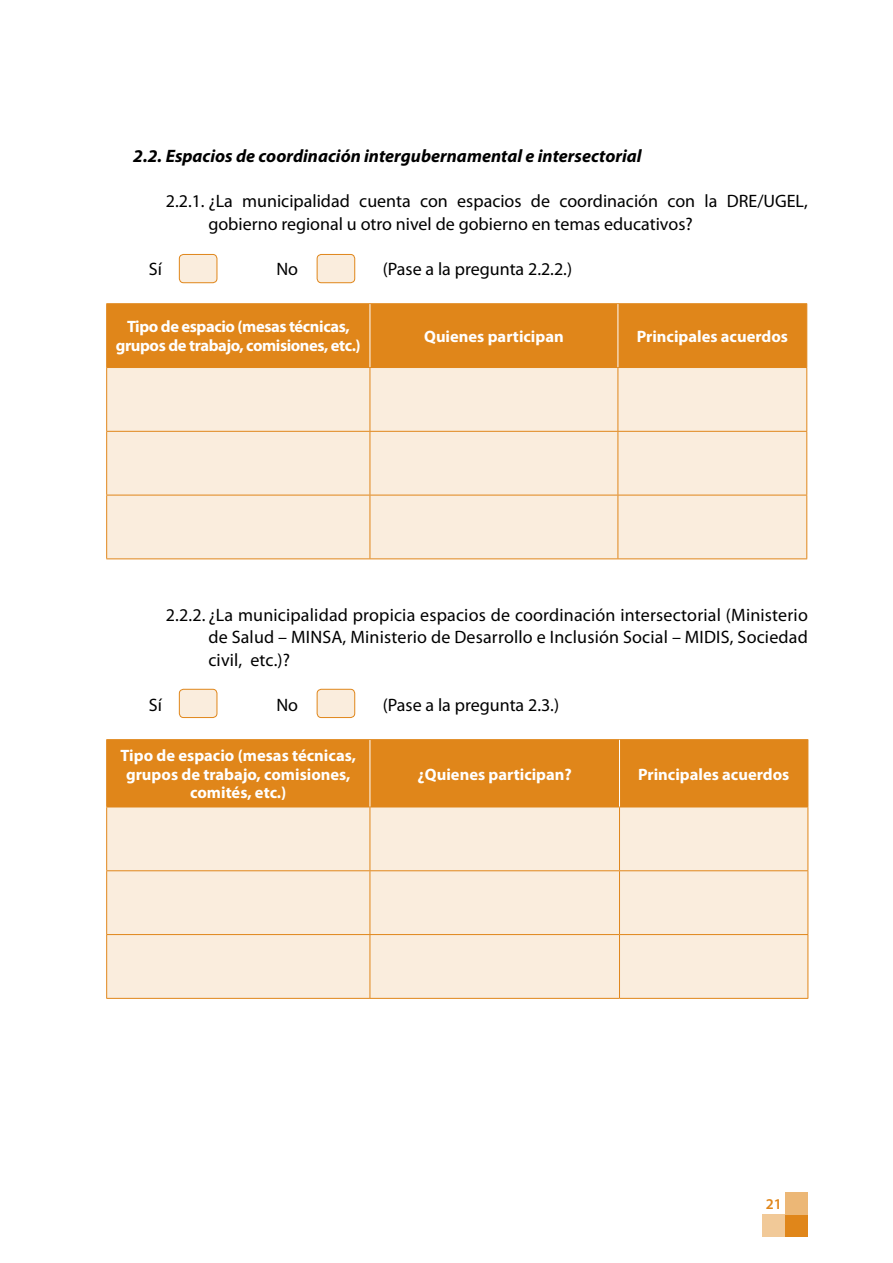
<style>
.page{position:relative;width:893px;height:1263px;background:#fff}
.page>*{position:absolute;margin:0;border:0;box-sizing:border-box;transform-origin:0 0}
.t1{font:18px/22.5px "Myriad Pro";color:#000}
.t2{font:italic 700 18px "Myriad Pro";color:#000}
.t3{font:700 16.5px/18.9px "Myriad Pro";color:#fff;text-align:center}
.t4{font:700 16.5px/19px "Myriad Pro";letter-spacing:-.025em;color:#fff;text-align:center}
.t5{font:600 15px "Myriad Pro";color:#e0861a}
</style>
<div class="page">
<div style="left:785px;top:1214px;width:23px;height:23px;background:#e0861a"></div>
<div style="left:762px;top:1214px;width:23px;height:23px;background:#f1c998"></div>
<div style="left:785px;top:1191px;width:23px;height:23px;background:#ecb776"></div>
<div style="left:107px;top:304px;width:699px;height:63px;background:#e0861a"></div>
<div style="left:107px;top:368px;width:699px;height:190px;background:#faeddd"></div>
<hr style="left:106px;top:303px;width:264px;height:1px;background:#e0861a">
<hr style="left:106px;top:304px;width:1px;height:63px;background:#e0861a">
<hr style="left:370px;top:303px;width:248px;height:1px;background:#e0861a">
<hr style="left:618px;top:303px;width:189px;height:1px;background:#e0861a">
<hr style="left:806px;top:304px;width:1px;height:63px;background:#e0861a">
<hr style="left:106px;top:367px;width:264px;height:1px;background:#e0861a">
<hr style="left:106px;top:368px;width:1px;height:63px;background:#e0861a">
<hr style="left:370px;top:367px;width:248px;height:1px;background:#e0861a">
<hr style="left:370px;top:368px;width:1px;height:63px;background:#e0861a">
<hr style="left:618px;top:367px;width:189px;height:1px;background:#e0861a">
<hr style="left:617px;top:368px;width:1px;height:63px;background:#e0861a">
<hr style="left:806px;top:368px;width:1px;height:63px;background:#e0861a">
<hr style="left:106px;top:431px;width:264px;height:1px;background:#e0861a">
<hr style="left:106px;top:432px;width:1px;height:63px;background:#e0861a">
<hr style="left:370px;top:431px;width:248px;height:1px;background:#e0861a">
<hr style="left:370px;top:432px;width:1px;height:63px;background:#e0861a">
<hr style="left:618px;top:431px;width:189px;height:1px;background:#e0861a">
<hr style="left:617px;top:432px;width:1px;height:63px;background:#e0861a">
<hr style="left:806px;top:432px;width:1px;height:63px;background:#e0861a">
<hr style="left:106px;top:495px;width:264px;height:1px;background:#e0861a">
<hr style="left:106px;top:495px;width:1px;height:63px;background:#e0861a">
<hr style="left:370px;top:495px;width:248px;height:1px;background:#e0861a">
<hr style="left:370px;top:495px;width:1px;height:63px;background:#e0861a">
<hr style="left:618px;top:495px;width:189px;height:1px;background:#e0861a">
<hr style="left:617px;top:495px;width:1px;height:63px;background:#e0861a">
<hr style="left:806px;top:495px;width:1px;height:63px;background:#e0861a">
<hr style="left:106px;top:558px;width:264px;height:1px;background:#e0861a">
<hr style="left:370px;top:558px;width:248px;height:1px;background:#e0861a">
<hr style="left:618px;top:558px;width:189px;height:1px;background:#e0861a">
<hr style="left:370px;top:304px;width:1px;height:63px;background:#fff">
<hr style="left:617px;top:304px;width:1px;height:63px;background:#fff">
<div style="left:107px;top:740px;width:700px;height:67px;background:#e0861a"></div>
<div style="left:107px;top:808px;width:700px;height:190px;background:#faeddd"></div>
<hr style="left:106px;top:739px;width:264px;height:1px;background:#e0861a">
<hr style="left:106px;top:740px;width:1px;height:67px;background:#e0861a">
<hr style="left:370px;top:739px;width:249px;height:1px;background:#e0861a">
<hr style="left:619px;top:739px;width:189px;height:1px;background:#e0861a">
<hr style="left:807px;top:740px;width:1px;height:67px;background:#e0861a">
<hr style="left:106px;top:807px;width:264px;height:1px;background:#e0861a">
<hr style="left:106px;top:807px;width:1px;height:63px;background:#e0861a">
<hr style="left:370px;top:807px;width:249px;height:1px;background:#e0861a">
<hr style="left:370px;top:807px;width:1px;height:63px;background:#e0861a">
<hr style="left:619px;top:807px;width:189px;height:1px;background:#e0861a">
<hr style="left:619px;top:807px;width:1px;height:63px;background:#e0861a">
<hr style="left:807px;top:807px;width:1px;height:63px;background:#e0861a">
<hr style="left:106px;top:870px;width:264px;height:1px;background:#e0861a">
<hr style="left:106px;top:871px;width:1px;height:63px;background:#e0861a">
<hr style="left:370px;top:870px;width:249px;height:1px;background:#e0861a">
<hr style="left:370px;top:871px;width:1px;height:63px;background:#e0861a">
<hr style="left:619px;top:870px;width:189px;height:1px;background:#e0861a">
<hr style="left:619px;top:871px;width:1px;height:63px;background:#e0861a">
<hr style="left:807px;top:871px;width:1px;height:63px;background:#e0861a">
<hr style="left:106px;top:934px;width:264px;height:1px;background:#e0861a">
<hr style="left:106px;top:935px;width:1px;height:63px;background:#e0861a">
<hr style="left:370px;top:934px;width:249px;height:1px;background:#e0861a">
<hr style="left:370px;top:935px;width:1px;height:63px;background:#e0861a">
<hr style="left:619px;top:934px;width:189px;height:1px;background:#e0861a">
<hr style="left:619px;top:935px;width:1px;height:63px;background:#e0861a">
<hr style="left:807px;top:935px;width:1px;height:63px;background:#e0861a">
<hr style="left:106px;top:998px;width:264px;height:1px;background:#e0861a">
<hr style="left:370px;top:998px;width:249px;height:1px;background:#e0861a">
<hr style="left:619px;top:998px;width:189px;height:1px;background:#e0861a">
<hr style="left:370px;top:740px;width:1px;height:67px;background:#fff">
<hr style="left:619px;top:740px;width:1px;height:67px;background:#fff">
<div style="left:179px;top:689px;width:38px;height:28px;background:#faeddd;border-radius:4px"></div>
<div style="left:179px;top:689px;width:38px;height:29px;border:1px solid #e0861a;border-radius:4px"></div>
<div style="left:179px;top:254px;width:38px;height:29px;background:#faeddd;border-radius:4px"></div>
<div style="left:179px;top:254px;width:38px;height:29px;border:1px solid #e0861a;border-radius:4px"></div>
<div style="left:317px;top:689px;width:38px;height:28px;background:#faeddd;border-radius:4px"></div>
<div style="left:317px;top:689px;width:38px;height:29px;border:1px solid #e0861a;border-radius:4px"></div>
<div style="left:317px;top:254px;width:38px;height:29px;background:#faeddd;border-radius:4px"></div>
<div style="left:317px;top:254px;width:38px;height:29px;border:1px solid #e0861a;border-radius:4px"></div>
<p class="t2" style="left:133px;top:145px;width:510px">2.2. Espacios de coordinación intergubernamental e intersectorial</p>
<p class="t1" style="left:208px;top:190px;width:601px;text-indent:-43px">2.2.1. ¿La municipalidad cuenta con espacios de coordinación con la DRE/UGEL, gobierno regional u otro nivel de gobierno en temas educativos?</p>
<p class="t1" style="left:149px;top:257px;width:15px">Sí</p>
<p class="t1" style="left:276px;top:257px;width:23px">No</p>
<p class="t1" style="left:383px;top:257px;width:191px">(Pase a la pregunta 2.2.2.)</p>
<p class="t4" style="left:116px;top:317px;width:246px">Tipo de espacio (mesas técnicas, grupos de trabajo, comisiones, etc.)</p>
<p class="t3" style="left:424px;top:326px;width:141px">Quienes participan</p>
<p class="t3" style="left:637px;top:326px;width:153px">Principales acuerdos</p>
<p class="t1" style="left:208px;top:603px;width:601px;text-align:justify;text-indent:-43px">2.2.2. ¿La municipalidad propicia espacios de coordinación intersectorial (Ministerio de Salud – MINSA, Ministerio de Desarrollo e Inclusión Social – MIDIS, Sociedad civil, etc.)?</p>
<p class="t1" style="left:149px;top:693px;width:15px">Sí</p>
<p class="t1" style="left:276px;top:693px;width:23px">No</p>
<p class="t1" style="left:383px;top:693px;width:178px">(Pase a la pregunta 2.3.)</p>
<p class="t3" style="left:121px;top:745px;width:237px">Tipo de espacio (mesas técnicas, grupos de trabajo, comisiones, comités, etc.)</p>
<p class="t3" style="left:418px;top:764px;width:156px">¿Quienes participan?</p>
<p class="t3" style="left:638px;top:764px;width:153px">Principales acuerdos</p>
<p class="t5" style="left:766px;top:1194px;width:18px">21</p>
</div>
